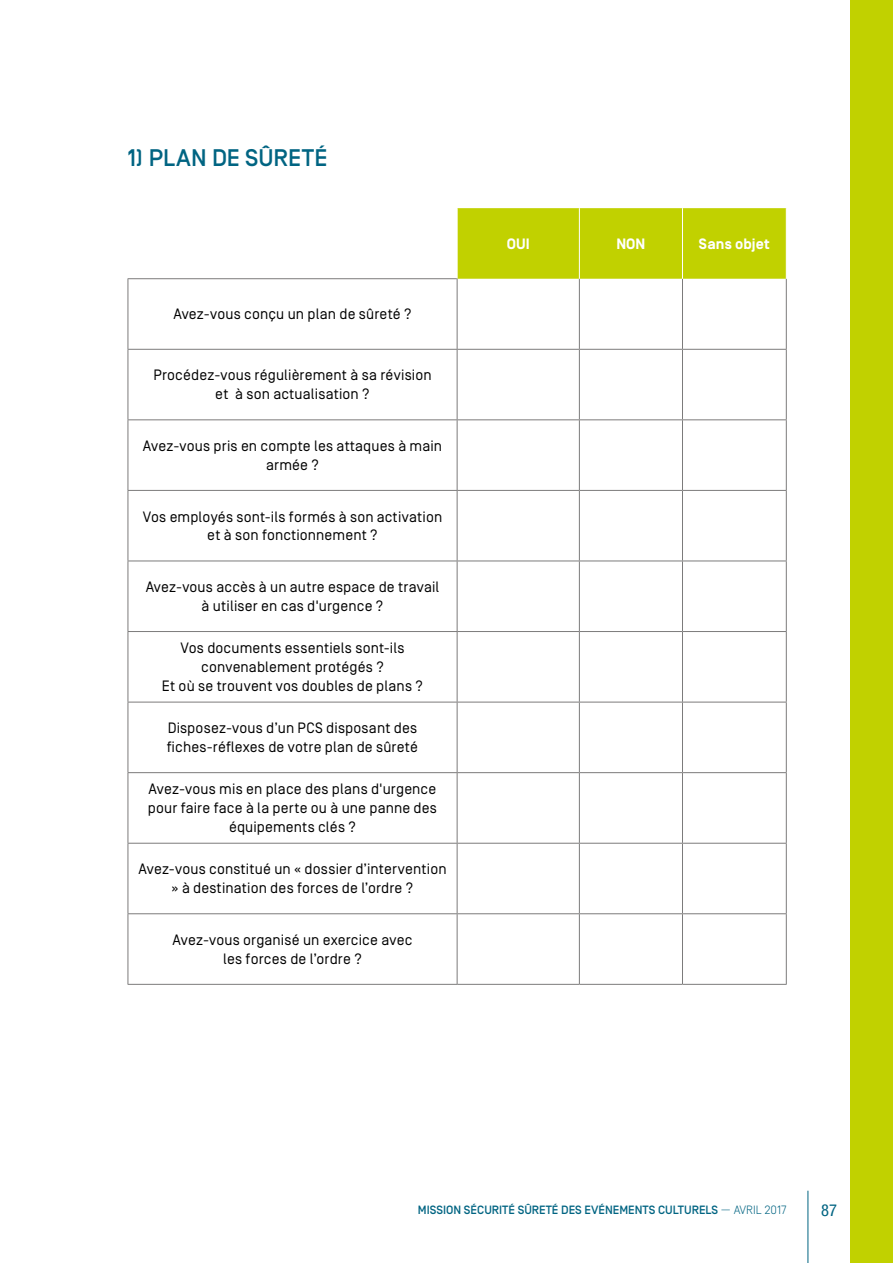
<style>
.page{position:relative;width:893px;height:1263px;background:#fff}
.page>*{position:absolute;margin:0;border:0;box-sizing:border-box;transform-origin:0 0}
.t1{font:500 24px "Simplon BP";letter-spacing:.005em;color:#006482}
.t2{font:condensed 16.5px "Helvetica Neue LT Std";color:#006482}
.t3{font:15px/18.8px "Simplon BP Regular";letter-spacing:.01em;color:#000;text-align:center}
.t4{font:700 15px "Simplon BP";letter-spacing:.005em;color:#fff}
.t5{font:500 12px "Simplon BP";color:#006482}
.s1{font-weight:300}
</style>
<div class="page">
<div style="left:850px;top:0;width:43px;height:1263px;background:#c1d100"></div>
<hr style="left:807px;top:1191px;width:1px;height:72px;background:#006482">
<div style="left:457px;top:208px;width:329px;height:71px;background:#c1d100"></div>
<hr style="left:128px;top:278px;width:329px;height:1px;background:#7c7b7b">
<hr style="left:128px;top:279px;width:1px;height:70px;background:#7c7b7b">
<hr style="left:457px;top:279px;width:1px;height:70px;background:#7c7b7b">
<hr style="left:579px;top:279px;width:1px;height:70px;background:#7c7b7b">
<hr style="left:682px;top:279px;width:1px;height:70px;background:#7c7b7b">
<hr style="left:786px;top:279px;width:1px;height:70px;background:#7c7b7b">
<hr style="left:128px;top:349px;width:329px;height:1px;background:#7c7b7b">
<hr style="left:128px;top:350px;width:1px;height:69px;background:#7c7b7b">
<hr style="left:457px;top:349px;width:122px;height:1px;background:#7c7b7b">
<hr style="left:457px;top:350px;width:1px;height:69px;background:#7c7b7b">
<hr style="left:579px;top:349px;width:103px;height:1px;background:#7c7b7b">
<hr style="left:579px;top:350px;width:1px;height:69px;background:#7c7b7b">
<hr style="left:682px;top:349px;width:105px;height:1px;background:#7c7b7b">
<hr style="left:682px;top:350px;width:1px;height:69px;background:#7c7b7b">
<hr style="left:786px;top:350px;width:1px;height:69px;background:#7c7b7b">
<hr style="left:128px;top:419px;width:329px;height:1px;background:#7c7b7b">
<hr style="left:128px;top:420px;width:1px;height:70px;background:#7c7b7b">
<hr style="left:457px;top:419px;width:122px;height:1px;background:#7c7b7b">
<hr style="left:457px;top:420px;width:1px;height:70px;background:#7c7b7b">
<hr style="left:579px;top:419px;width:103px;height:1px;background:#7c7b7b">
<hr style="left:579px;top:420px;width:1px;height:70px;background:#7c7b7b">
<hr style="left:682px;top:419px;width:105px;height:1px;background:#7c7b7b">
<hr style="left:682px;top:420px;width:1px;height:70px;background:#7c7b7b">
<hr style="left:786px;top:420px;width:1px;height:70px;background:#7c7b7b">
<hr style="left:128px;top:490px;width:329px;height:1px;background:#7c7b7b">
<hr style="left:128px;top:491px;width:1px;height:70px;background:#7c7b7b">
<hr style="left:457px;top:490px;width:122px;height:1px;background:#7c7b7b">
<hr style="left:457px;top:491px;width:1px;height:70px;background:#7c7b7b">
<hr style="left:579px;top:490px;width:103px;height:1px;background:#7c7b7b">
<hr style="left:579px;top:491px;width:1px;height:70px;background:#7c7b7b">
<hr style="left:682px;top:490px;width:105px;height:1px;background:#7c7b7b">
<hr style="left:682px;top:491px;width:1px;height:70px;background:#7c7b7b">
<hr style="left:786px;top:491px;width:1px;height:70px;background:#7c7b7b">
<hr style="left:128px;top:561px;width:329px;height:1px;background:#7c7b7b">
<hr style="left:128px;top:561px;width:1px;height:70px;background:#7c7b7b">
<hr style="left:457px;top:561px;width:122px;height:1px;background:#7c7b7b">
<hr style="left:457px;top:561px;width:1px;height:70px;background:#7c7b7b">
<hr style="left:579px;top:561px;width:103px;height:1px;background:#7c7b7b">
<hr style="left:579px;top:561px;width:1px;height:70px;background:#7c7b7b">
<hr style="left:682px;top:561px;width:105px;height:1px;background:#7c7b7b">
<hr style="left:682px;top:561px;width:1px;height:70px;background:#7c7b7b">
<hr style="left:786px;top:561px;width:1px;height:70px;background:#7c7b7b">
<hr style="left:128px;top:631px;width:329px;height:1px;background:#7c7b7b">
<hr style="left:128px;top:632px;width:1px;height:70px;background:#7c7b7b">
<hr style="left:457px;top:631px;width:122px;height:1px;background:#7c7b7b">
<hr style="left:457px;top:632px;width:1px;height:70px;background:#7c7b7b">
<hr style="left:579px;top:631px;width:103px;height:1px;background:#7c7b7b">
<hr style="left:579px;top:632px;width:1px;height:70px;background:#7c7b7b">
<hr style="left:682px;top:631px;width:105px;height:1px;background:#7c7b7b">
<hr style="left:682px;top:632px;width:1px;height:70px;background:#7c7b7b">
<hr style="left:786px;top:632px;width:1px;height:70px;background:#7c7b7b">
<hr style="left:128px;top:702px;width:329px;height:1px;background:#7c7b7b">
<hr style="left:128px;top:702px;width:1px;height:70px;background:#7c7b7b">
<hr style="left:457px;top:702px;width:122px;height:1px;background:#7c7b7b">
<hr style="left:457px;top:702px;width:1px;height:70px;background:#7c7b7b">
<hr style="left:579px;top:702px;width:103px;height:1px;background:#7c7b7b">
<hr style="left:579px;top:702px;width:1px;height:70px;background:#7c7b7b">
<hr style="left:682px;top:702px;width:105px;height:1px;background:#7c7b7b">
<hr style="left:682px;top:702px;width:1px;height:70px;background:#7c7b7b">
<hr style="left:786px;top:702px;width:1px;height:70px;background:#7c7b7b">
<hr style="left:128px;top:772px;width:329px;height:1px;background:#7c7b7b">
<hr style="left:128px;top:773px;width:1px;height:70px;background:#7c7b7b">
<hr style="left:457px;top:772px;width:122px;height:1px;background:#7c7b7b">
<hr style="left:457px;top:773px;width:1px;height:70px;background:#7c7b7b">
<hr style="left:579px;top:772px;width:103px;height:1px;background:#7c7b7b">
<hr style="left:579px;top:773px;width:1px;height:70px;background:#7c7b7b">
<hr style="left:682px;top:772px;width:105px;height:1px;background:#7c7b7b">
<hr style="left:682px;top:773px;width:1px;height:70px;background:#7c7b7b">
<hr style="left:786px;top:773px;width:1px;height:70px;background:#7c7b7b">
<hr style="left:128px;top:843px;width:329px;height:1px;background:#7c7b7b">
<hr style="left:128px;top:843px;width:1px;height:70px;background:#7c7b7b">
<hr style="left:457px;top:843px;width:122px;height:1px;background:#7c7b7b">
<hr style="left:457px;top:843px;width:1px;height:70px;background:#7c7b7b">
<hr style="left:579px;top:843px;width:103px;height:1px;background:#7c7b7b">
<hr style="left:579px;top:843px;width:1px;height:70px;background:#7c7b7b">
<hr style="left:682px;top:843px;width:105px;height:1px;background:#7c7b7b">
<hr style="left:682px;top:843px;width:1px;height:70px;background:#7c7b7b">
<hr style="left:786px;top:843px;width:1px;height:70px;background:#7c7b7b">
<hr style="left:128px;top:913px;width:329px;height:1px;background:#7c7b7b">
<hr style="left:128px;top:914px;width:1px;height:70px;background:#7c7b7b">
<hr style="left:457px;top:913px;width:122px;height:1px;background:#7c7b7b">
<hr style="left:457px;top:914px;width:1px;height:70px;background:#7c7b7b">
<hr style="left:579px;top:913px;width:103px;height:1px;background:#7c7b7b">
<hr style="left:579px;top:914px;width:1px;height:70px;background:#7c7b7b">
<hr style="left:682px;top:913px;width:105px;height:1px;background:#7c7b7b">
<hr style="left:682px;top:914px;width:1px;height:70px;background:#7c7b7b">
<hr style="left:786px;top:914px;width:1px;height:70px;background:#7c7b7b">
<hr style="left:128px;top:984px;width:329px;height:1px;background:#7c7b7b">
<hr style="left:457px;top:984px;width:122px;height:1px;background:#7c7b7b">
<hr style="left:579px;top:984px;width:103px;height:1px;background:#7c7b7b">
<hr style="left:682px;top:984px;width:105px;height:1px;background:#7c7b7b">
<hr style="left:457px;top:208px;width:1px;height:70px;background:#fff">
<hr style="left:579px;top:208px;width:1px;height:71px;background:#fff">
<hr style="left:682px;top:208px;width:1px;height:71px;background:#fff">
<h1 class="t1" style="left:128px;top:144px;width:202px">1) PLAN DE SÛRETÉ</h1>
<p class="t3" style="left:173px;top:305px;width:240px">Avez-vous conçu un plan de sûreté ?</p>
<p class="t3" style="left:153px;top:366px;width:280px">Procédez-vous régulièrement à sa révision et à son actualisation ?</p>
<p class="t3" style="left:143px;top:436px;width:301px">Avez-vous pris en compte les attaques à main armée ?</p>
<p class="t3" style="left:143px;top:507px;width:301px">Vos employés sont-ils formés à son activation et à son fonctionnement ?</p>
<p class="t3" style="left:146px;top:577px;width:295px">Avez-vous accès à un autre espace de travail à utiliser en cas d'urgence ?</p>
<p class="t3" style="left:162px;top:639px;width:263px">Vos documents essentiels sont-ils convenablement protégés ?<br>Et où se trouvent vos doubles de plans ?</p>
<p class="t3" style="left:167px;top:719px;width:253px;text-align:left">Disposez-vous d’un PCS disposant des fiches-réflexes de votre plan de sûreté</p>
<p class="t3" style="left:148px;top:780px;width:291px">Avez-vous mis en place des plans d'urgence pour faire face à la perte ou à une panne des équipements clés ?</p>
<p class="t3" style="left:138px;top:860px;width:310px">Avez-vous constitué un « dossier d’intervention » à destination des forces de l’ordre ?</p>
<p class="t3" style="left:173px;top:930px;width:241px">Avez-vous organisé un exercice avec les forces de l’ordre ?</p>
<p class="t4" style="left:507px;top:235px;width:24px">OUI</p>
<p class="t4" style="left:616px;top:235px;width:31px">NON</p>
<p class="t4" style="left:699px;top:235px;width:72px">Sans objet</p>
<p class="t5" style="left:418px;top:1203px;width:370px">MISSION SÉCURITÉ SÛRETÉ DES EVÉNEMENTS CULTURELS <span class="s1">— AVRIL 2017</span></p>
<p class="t2" style="left:821px;top:1200px;width:17px">87</p>
</div>
